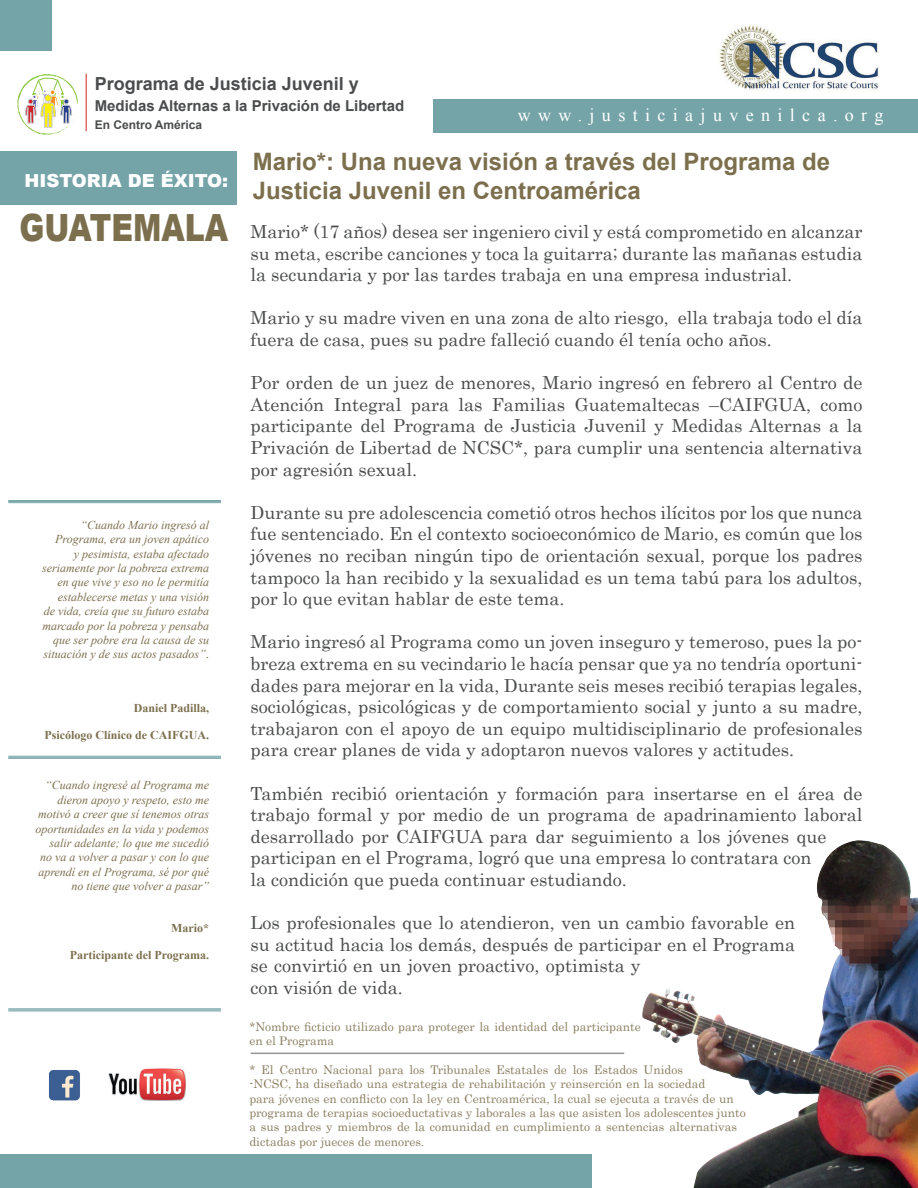
<style>
.page{position:relative;width:918px;height:1188px;background:#fff}
.page>*{position:absolute;margin:0;border:0;box-sizing:border-box;transform-origin:0 0}
.t1{font:900 37.5px "Arial";color:#7b6f4d;scale:.8 1}
.t2{font:700 24px/28.8px "Arial";color:#7b6f4d}
.t3{font:18px/21.6px "Century";color:#4b4c4d;text-align:justify}
.t4{font:700 18px "Arial";color:#4b4c4d}
.t5{font:18px "Times New Roman";letter-spacing:.41em;color:#fff}
.t6{font:900 18px "Arial";color:#fff}
.t7{font:700 15px "Arial";color:#4b4c4d}
.t8{font:italic 12px/14.4px "Times New Roman";color:#7b6f4d;text-align:right}
.t9{font:12px/14.4px "Century";color:#8b7f61}
.t10{font:700 12px "Times New Roman";color:#7b6f4d}
.t11{font:700 12px "Arial";color:#4b4c4d}
.s1{font-family:"Century";font-style:normal}
</style>
<div class="page">
<hr style="left:86px;top:74px;width:1px;height:57px;background:#d1232a">
<svg style="left:17px;top:74px;width:61px;height:61px"></svg>
<div style="left:434px;top:100px;width:484px;height:33px;background:#75a4a8"></div>
<img style="left:717px;top:24px;width:162px;height:66px">
<div style="left:0;top:0;width:51px;height:51px;background:#75a4a8"></div>
<div style="left:0;top:151px;width:237px;height:54px;background:#75a4a8"></div>
<img style="left:642px;top:840px;width:276px;height:348px">
<hr style="left:8px;top:500px;width:213px;height:1px;background:#75a4a8">
<hr style="left:8px;top:501px;width:213px;height:1px;background:#75a4a8">
<hr style="left:8px;top:502px;width:213px;height:1px;background:#75a4a8">
<hr style="left:8px;top:756px;width:213px;height:1px;background:#75a4a8">
<hr style="left:8px;top:757px;width:213px;height:1px;background:#75a4a8">
<hr style="left:8px;top:758px;width:213px;height:1px;background:#75a4a8">
<hr style="left:8px;top:1008px;width:213px;height:1px;background:#75a4a8">
<hr style="left:8px;top:1010px;width:213px;height:1px;background:#75a4a8">
<hr style="left:8px;top:1011px;width:213px;height:1px;background:#75a4a8">
<hr style="left:251px;top:1053px;width:373px;height:1px;background:#939598">
<div style="left:0;top:1155px;width:591px;height:33px;background:#75a4a8"></div>
<img style="left:49px;top:1070px;width:31px;height:31px">
<img style="left:109px;top:1068px;width:77px;height:32px">
<p class="t4" style="left:95px;top:72px;width:266px">Programa de Justicia Juvenil y</p>
<p class="t7" style="left:95px;top:96px;width:311px">Medidas Alternas a la Privación de Libertad</p>
<p class="t11" style="left:95px;top:117px;width:109px">En Centro América</p>
<p class="t5" style="left:518px;top:103px;width:367px">www.justiciajuvenilca.org</p>
<h2 class="t2" style="left:253px;top:148px;width:579px">Mario*: Una nueva visión a través del Programa de<br>Justicia Juvenil en Centroamérica</h2>
<p class="t3" style="left:251px;top:219px;width:614px">Mario* (17 años) desea ser ingeniero civil y está comprometido en alcanzar su meta, escribe canciones y toca la guitarra; durante las mañanas estudia la secundaria y por las tardes trabaja en una empresa industrial.</p>
<p class="t3" style="left:251px;top:306px;width:614px">Mario y su madre viven en una zona de alto riesgo, ella trabaja todo el día fuera de casa, pues su padre falleció cuando él tenía ocho años.</p>
<p class="t3" style="left:251px;top:370px;width:614px">Por orden de un juez de menores, Mario ingresó en febrero al Centro de Atención Integral para las Familias Guatemaltecas –CAIFGUA, como participante del Programa de Justicia Juvenil y Medidas Alternas a la Privación de Libertad de NCSC*, para cumplir una sentencia alternativa por agresión sexual.</p>
<p class="t3" style="left:251px;top:500px;width:614px">Durante su pre adolescencia cometió otros hechos ilícitos por los que nunca fue sentenciado. En el contexto socioeconómico de Mario, es común que los jóvenes no reciban ningún tipo de orientación sexual, porque los padres tampoco la han recibido y la sexualidad es un tema tabú para los adultos, por lo que evitan hablar de este tema.</p>
<p class="t3" style="left:251px;top:630px;width:614px">Mario ingresó al Programa como un joven inseguro y temeroso, pues la po&shy;breza extrema en su vecindario le hacía pensar que ya no tendría oportuni&shy;dades para mejorar en la vida, Durante seis meses recibió terapias legales, sociológicas, psicológicas y de comportamiento social y junto a su madre, trabajaron con el apoyo de un equipo multidisciplinario de profesionales para crear planes de vida y adoptaron nuevos valores y actitudes.</p>
<p class="t3" style="left:251px;top:781px;width:614px;text-align:left">También recibió orientación y formación para insertarse en el área de trabajo formal y por medio de un programa de apadrinamiento laboral desarrollado por CAIFGUA para dar seguimiento a los jóvenes que participan en el Programa, logró que una empresa lo contratara con<br>la condición que pueda continuar estudiando.</p>
<p class="t3" style="left:251px;top:910px;width:546px;text-align:left">Los profesionales que lo atendieron, ven un cambio favorable en su actitud hacia los demás, después de participar en el Programa se convirtió en un joven proactivo, optimista y<br>con visión de vida.</p>
<p class="t6" style="left:24px;top:167px;width:205px">HISTORIA DE ÉXITO:</p>
<h1 class="t1" style="left:20px;top:201px;width:262px">GUATEMALA</h1>
<p class="t8" style="left:42px;top:517px;width:169px">“Cuando Mario ingresó al<br>Programa, era un joven apático<br>y pesimista, estaba afectado seriamente por la pobreza extrema en que vive y eso no le permitía establecerse metas y una visión<br>de vida, creía que su futuro estaba marcado por la pobreza y pensaba que ser pobre era la causa de su situación y de sus actos pasados”<span class="s1">.</span></p>
<p class="t10" style="left:134px;top:700px;width:77px">Daniel Padilla,</p>
<p class="t10" style="left:44px;top:727px;width:166px">Psicólogo Clínico de CAIFGUA.</p>
<p class="t8" style="left:35px;top:778px;width:175px">“Cuando ingresé al Programa me dieron apoyo y respeto, esto me motivó a creer que sí tenemos otras oportunidades en la vida y podemos salir adelante; lo que me sucedió no va a volver a pasar y con lo que aprendí en el Programa, sé por qué no tiene que volver a pasar”</p>
<p class="t10" style="left:171px;top:919px;width:39px">Mario*</p>
<p class="t10" style="left:70px;top:946px;width:141px">Participante del Programa.</p>
<p class="t9" style="left:249px;top:1018px;width:393px">*Nombre ficticio utilizado para proteger la identidad del participante en el Programa</p>
<p class="t9" style="left:249px;top:1061px;width:498px">* El Centro Nacional para los Tribunales Estatales de los Estados Unidos<br>-NCSC, ha diseñado una estrategia de rehabilitación y reinserción en la sociedad<br>para jóvenes en conflicto con la ley en Centroamérica, la cual se ejecuta a través de un programa de terapias socioeductativas y laborales a las que asisten los adolescentes junto a sus padres y miembros de la comunidad en cumplimiento a sentencias alternativas dictadas por jueces de menores.</p>
</div>
